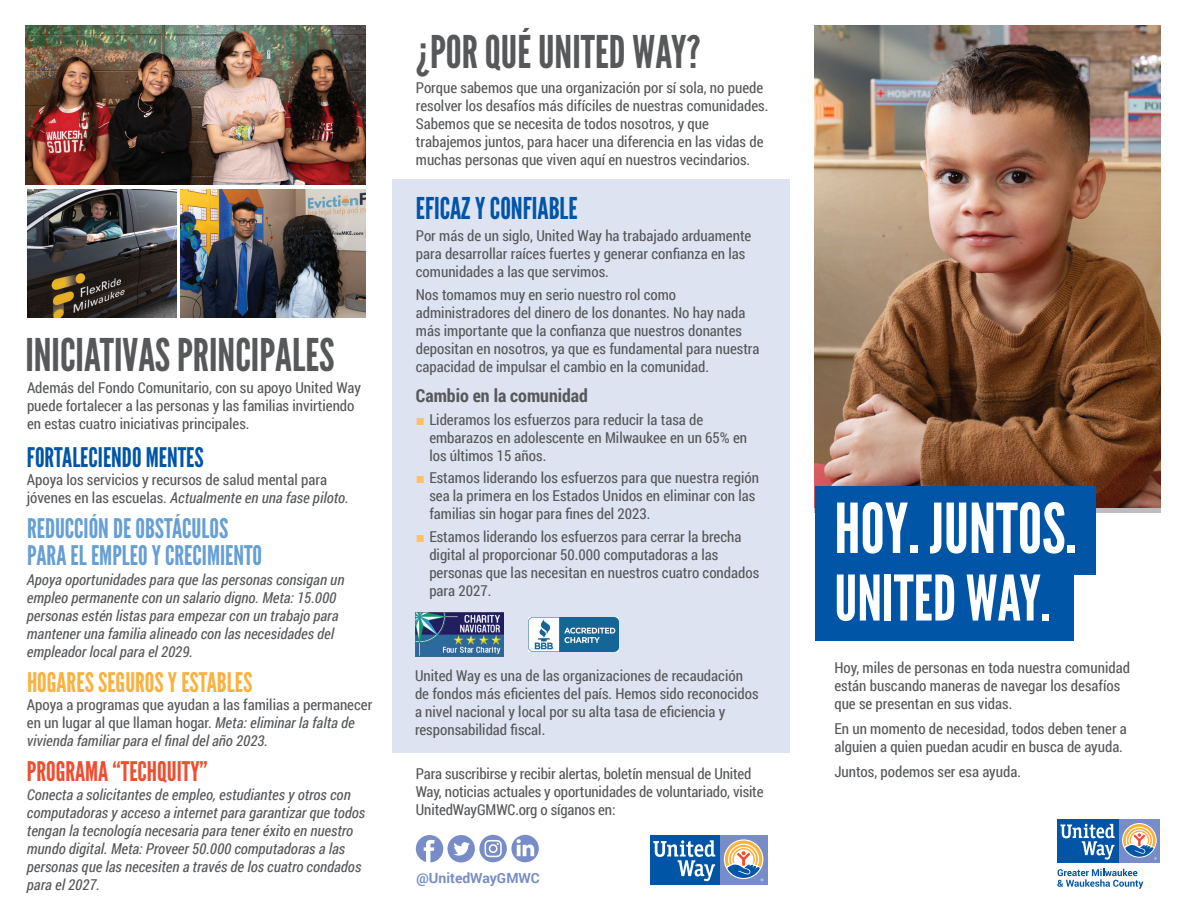
<style>
.page{position:relative;width:1188px;height:918px;background:#fff}
.page>*{position:absolute;margin:0;border:0;box-sizing:border-box;transform-origin:0 0}
.t1{font:68.7px "League Gothic";color:#fff}
.t2{font:62.7px "League Gothic";color:#fff}
.t3{font:45px "League Gothic";color:#57585a}
.t4{font:30px "League Gothic";color:#0155a7}
.t5{font:27px/27px "League Gothic";color:#669fd5}
.t6{font:27px "League Gothic";color:#fbb13d}
.t7{font:27px "League Gothic";color:#ef4d30}
.t8{font:27px "League Gothic";color:#0155a7}
.t9{font:700 18px "Roboto Condensed";color:#57585a}
.t10{font:15px/18px "Roboto Condensed";color:#57585a}
.t11{font:italic 15px/18px "Roboto Condensed";color:#57585a}
.t12{font:700 13.95px "Roboto";color:#788dc7}
.s1{font-style:italic}
.s2{font-family:"Arial";color:#fdc065}
</style>
<div class="page">
<div style="left:393px;top:179px;width:397px;height:574px;background:#dee3f2"></div>
<svg style="left:650px;top:884px;width:118px;height:1px"></svg>
<div style="left:720px;top:835px;width:48px;height:49px;background:#788dc7"></div>
<div style="left:650px;top:835px;width:70px;height:49px;background:#0155a7"></div>
<svg style="left:724px;top:839px;width:39px;height:40px"></svg>
<svg style="left:653px;top:840px;width:62px;height:41px"></svg>
<svg style="left:725px;top:841px;width:38px;height:40px"></svg>
<svg style="left:416px;top:835px;width:123px;height:27px"></svg>
<img style="left:25px;top:26px;width:340px;height:159px">
<img style="left:27px;top:189px;width:150px;height:129px">
<img style="left:815px;top:26px;width:346px;height:482px">
<img style="left:180px;top:189px;width:185px;height:129px">
<svg style="left:1057px;top:862px;width:103px;height:1px"></svg>
<div style="left:1118px;top:819px;width:42px;height:43px;background:#788dc7"></div>
<div style="left:1057px;top:819px;width:61px;height:43px;background:#0155a7"></div>
<svg style="left:1122px;top:823px;width:35px;height:35px"></svg>
<svg style="left:1060px;top:824px;width:55px;height:36px"></svg>
<svg style="left:1123px;top:824px;width:34px;height:36px"></svg>
<svg style="left:1057px;top:869px;width:86px;height:20px"></svg>
<div style="left:815px;top:486px;width:280px;height:88px;background:#0155a7"></div>
<div style="left:815px;top:552px;width:258px;height:89px;background:#0155a7"></div>
<img style="left:529px;top:617px;width:90px;height:34px">
<img style="left:415px;top:612px;width:88px;height:44px">
<h3 class="t3" style="left:25px;top:328px;width:311px">INICIATIVAS PRINCIPALES</h3>
<p class="t10" style="left:27px;top:378px;width:336px">Además del Fondo Comunitario, con su apoyo United Way puede fortalecer a las personas y las familias invirtiendo en estas cuatro iniciativas principales.</p>
<h3 class="t8" style="left:27px;top:441px;width:178px">FORTALECIENDO MENTES</h3>
<p class="t10" style="left:27px;top:470px;width:323px">Apoya los servicios y recursos de salud mental para jóvenes en las escuelas. <span class="s1">Actualmente en una fase piloto.</span></p>
<h3 class="t5" style="left:27px;top:515px;width:237px">REDUCCIÓN DE OBSTÁCULOS<br>PARA EL EMPLEO Y CRECIMIENTO</h3>
<p class="t11" style="left:27px;top:570px;width:319px">Apoya oportunidades para que las personas consigan un empleo permanente con un salario digno. Meta: 15.000 personas estén listas para empezar con un trabajo para mantener una familia alineado con las necesidades del empleador local para el 2029.</p>
<h3 class="t6" style="left:27px;top:666px;width:227px">HOGARES SEGUROS Y ESTABLES</h3>
<p class="t10" style="left:27px;top:695px;width:347px">Apoya a programas que ayudan a las familias a permanecer en un lugar al que llaman hogar. <span class="s1">Meta: eliminar la falta de vivienda familiar para el final del año 2023.</span></p>
<h3 class="t7" style="left:27px;top:756px;width:182px">PROGRAMA “TECHQUITY”</h3>
<p class="t11" style="left:27px;top:785px;width:340px">Conecta a solicitantes de empleo, estudiantes y otros con computadoras y acceso a internet para garantizar que todos tengan la tecnología necesaria para tener éxito en nuestro mundo digital. Meta: Proveer 50.000 computadoras a las personas que las necesiten a través de los cuatro condados para el 2027.</p>
<h3 class="t3" style="left:416px;top:25px;width:286px">¿POR QUÉ UNITED WAY?</h3>
<p class="t10" style="left:416px;top:78px;width:354px">Porque sabemos que una organización por sí sola, no puede resolver los desafíos más difíciles de nuestras comunidades.<br>Sabemos que se necesita de todos nosotros, y que trabajemos juntos, para hacer una diferencia en las vidas de muchas personas que viven aquí en nuestros vecindarios.</p>
<h3 class="t4" style="left:416px;top:190px;width:163px">EFICAZ Y CONFIABLE</h3>
<p class="t10" style="left:416px;top:227px;width:337px">Por más de un siglo, United Way ha trabajado arduamente para desarrollar raíces fuertes y generar confianza en las comunidades a las que servimos.</p>
<p class="t10" style="left:416px;top:285px;width:345px">Nos tomamos muy en serio nuestro rol como administradores del dinero de los donantes. No hay nada más importante que la confianza que nuestros donantes depositan en nosotros, ya que es fundamental para nuestra capacidad de impulsar el cambio en la comunidad.</p>
<p class="t9" style="left:416px;top:383px;width:174px">Cambio en la comunidad</p>
<p class="t10" style="left:429px;top:410px;width:319px;text-indent:-14px"><span class="s2">■</span> Lideramos los esfuerzos para reducir la tasa de embarazos en adolescente en Milwaukee en un 65% en los últimos 15 años.</p>
<p class="t10" style="left:429px;top:468px;width:331px;text-indent:-14px"><span class="s2">■</span> Estamos liderando los esfuerzos para que nuestra región sea la primera en los Estados Unidos en eliminar con las familias sin hogar para fines del 2023.</p>
<p class="t10" style="left:429px;top:527px;width:332px;text-indent:-14px"><span class="s2">■</span> Estamos liderando los esfuerzos para cerrar la brecha digital al proporcionar 50.000 computadoras a las personas que las necesitan en nuestros cuatro condados para 2027.</p>
<p class="t10" style="left:415px;top:666px;width:345px">United Way es una de las organizaciones de recaudación de fondos más eficientes del país. Hemos sido reconocidos a nivel nacional y local por su alta tasa de eficiencia y responsabilidad fiscal.</p>
<p class="t10" style="left:416px;top:764px;width:349px">Para suscribirse y recibir alertas, boletín mensual de United<br>Way, noticias actuales y oportunidades de voluntariado, visite<br>UnitedWayGMWC.org o síganos en:</p>
<p class="t12" style="left:417px;top:868px;width:125px">@UnitedWayGMWC</p>
<h1 class="t1" style="left:834px;top:488px;width:244px">HOY. JUNTOS.</h1>
<h2 class="t2" style="left:834px;top:561px;width:218px">UNITED WAY.</h2>
<p class="t10" style="left:834px;top:658px;width:297px">Hoy, miles de personas en toda nuestra comunidad están buscando maneras de navegar los desafíos que se presentan en sus vidas.</p>
<p class="t10" style="left:834px;top:719px;width:294px">En un momento de necesidad, todos deben tener a alguien a quien puedan acudir en busca de ayuda.</p>
<p class="t10" style="left:834px;top:762px;width:188px">Juntos, podemos ser esa ayuda.</p>
</div>
